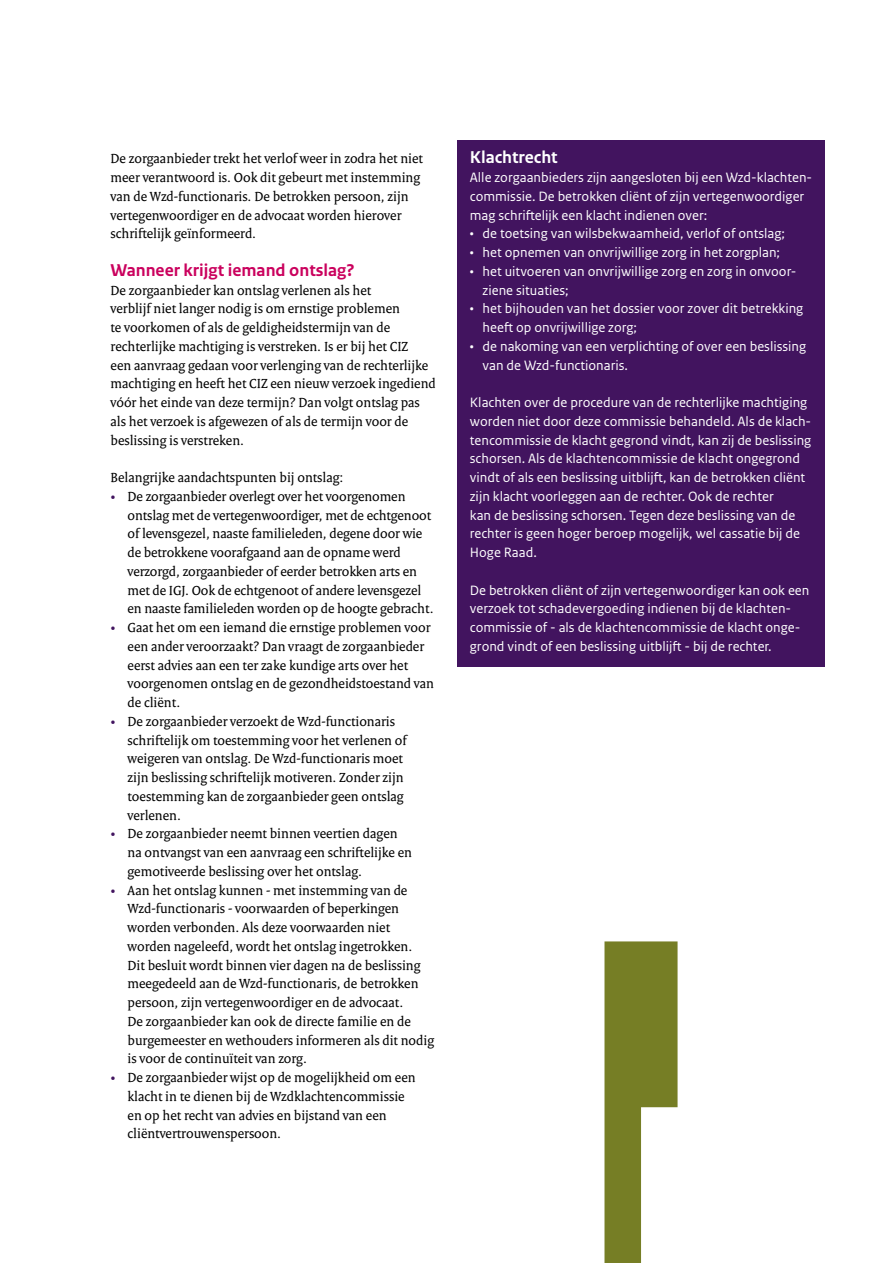
<style>
.page{position:relative;width:893px;height:1263px;background:#fff}
.page>*{position:absolute;margin:0;border:0;box-sizing:border-box;transform-origin:0 0}
.H3_-_Tussenkopje_12p{font:700 18px "Rijksoverheid Sans Text";color:#ca005d}
.H2_paars_gearceerde{font:700 18px "Rijksoverheid Sans Text";color:#fff}
.P_-_Body_Serif_9_5pt{font:14.25px/18.8px "Rijksoverheid Serif";color:#000}
.P_-_body_diap_paars{font:14.25px/18.8px "Rijksoverheid Sans Text";color:#fff}
.s1{color:#42145f}
</style>
<div class="page">
<svg style="left:604px;top:941px;width:74px;height:322px"></svg>
<div style="left:457px;top:140px;width:368px;height:27px;background:#42145f"></div>
<div style="left:457px;top:158px;width:368px;height:77px;background:#42145f"></div>
<div style="left:457px;top:233px;width:368px;height:40px;background:#42145f"></div>
<div style="left:457px;top:252px;width:368px;height:58px;background:#42145f"></div>
<div style="left:457px;top:289px;width:368px;height:59px;background:#42145f"></div>
<div style="left:457px;top:327px;width:368px;height:58px;background:#42145f"></div>
<div style="left:457px;top:383px;width:368px;height:190px;background:#42145f"></div>
<div style="left:457px;top:570px;width:368px;height:96px;background:#42145f"></div>
<h3 class="P_-_Body_Serif_9_5pt" style="left:111px;top:149px;width:314px">De zorgaanbieder trekt het verlof weer in zodra het niet meer verantwoord is. Ook dit gebeurt met instemming van de Wzd-functionaris. De betrokken persoon, zijn vertegenwoordiger en de advocaat worden hierover schriftelijk geïnformeerd.</h3>
<h3 class="H3_-_Tussenkopje_12p" style="left:111px;top:260px;width:246px">Wanneer krijgt iemand ontslag?</h3>
<h3 class="P_-_Body_Serif_9_5pt" style="left:111px;top:281px;width:327px">De zorgaanbieder kan ontslag verlenen als het<br>verblijf niet langer nodig is om ernstige problemen<br>te voorkomen of als de geldigheidstermijn van de rechterlijke machtiging is verstreken. Is er bij het CIZ<br>een aanvraag gedaan voor verlenging van de rechterlijke machtiging en heeft het CIZ een nieuw verzoek ingediend vóór het einde van deze termijn? Dan volgt ontslag pas als het verzoek is afgewezen of als de termijn voor de beslissing is verstreken.</h3>
<h3 class="P_-_Body_Serif_9_5pt" style="left:111px;top:468px;width:234px">Belangrijke aandachtspunten bij ontslag:</h3>
<h3 class="P_-_Body_Serif_9_5pt" style="left:128px;top:487px;width:308px;text-indent:-17px"><span class="s1">•</span> De zorgaanbieder overlegt over het voorgenomen ontslag met de vertegenwoordiger, met de echtgenoot of levensgezel, naaste familieleden, degene door wie de betrokkene voorafgaand aan de opname werd verzorgd, zorgaanbieder of eerder betrokken arts en met de IGJ. Ook de echtgenoot of andere levensgezel en naaste familieleden worden op de hoogte gebracht.</h3>
<h3 class="P_-_Body_Serif_9_5pt" style="left:128px;top:618px;width:308px;text-indent:-17px"><span class="s1">•</span> Gaat het om een iemand die ernstige problemen voor een ander veroorzaakt? Dan vraagt de zorgaanbieder eerst advies aan een ter zake kundige arts over het voorgenomen ontslag en de gezondheidstoestand van de cliënt.</h3>
<h3 class="P_-_Body_Serif_9_5pt" style="left:128px;top:712px;width:281px;text-indent:-17px"><span class="s1">•</span> De zorgaanbieder verzoekt de Wzd-functionaris schriftelijk om toestemming voor het verlenen of weigeren van ontslag. De Wzd-functionaris moet zijn beslissing schriftelijk motiveren. Zonder zijn toestemming kan de zorgaanbieder geen ontslag verlenen.</h3>
<h3 class="P_-_Body_Serif_9_5pt" style="left:128px;top:824px;width:286px;text-indent:-17px"><span class="s1">•</span> De zorgaanbieder neemt binnen veertien dagen na ontvangst van een aanvraag een schriftelijke en gemotiveerde beslissing over het ontslag.</h3>
<h3 class="P_-_Body_Serif_9_5pt" style="left:128px;top:881px;width:308px;text-indent:-17px"><span class="s1">•</span> Aan het ontslag kunnen - met instemming van de Wzd-functionaris - voorwaarden of beperkingen worden verbonden. Als deze voorwaarden niet worden nageleefd, wordt het ontslag ingetrokken.<br>Dit besluit wordt binnen vier dagen na de beslissing meegedeeld aan de Wzd-functionaris, de betrokken persoon, zijn vertegenwoordiger en de advocaat.<br>De zorgaanbieder kan ook de directe familie en de burgemeester en wethouders informeren als dit nodig is voor de continuïteit van zorg.</h3>
<h3 class="P_-_Body_Serif_9_5pt" style="left:128px;top:1068px;width:290px;text-indent:-17px"><span class="s1">•</span> De zorgaanbieder wijst op de mogelijkheid om een klacht in te dienen bij de Wzdklachtencommissie en op het recht van advies en bijstand van een cliëntvertrouwenspersoon.</h3>
<p class="H2_paars_gearceerde" style="left:470px;top:147px;width:89px">Klachtrecht</p>
<p class="P_-_body_diap_paars" style="left:470px;top:168px;width:344px">Alle zorgaanbieders zijn aangesloten bij een Wzd-klachten&shy;commissie. De betrokken cliënt of zijn vertegenwoordiger mag schriftelijk een klacht indienen over:</p>
<p class="P_-_body_diap_paars" style="left:470px;top:225px;width:317px">• de toetsing van wilsbekwaamheid, verlof of ontslag;</p>
<p class="P_-_body_diap_paars" style="left:470px;top:243px;width:312px">• het opnemen van onvrijwillige zorg in het zorgplan;</p>
<p class="P_-_body_diap_paars" style="left:483px;top:262px;width:315px;text-indent:-13px">• het uitvoeren van onvrijwillige zorg en zorg in onvoor&shy;ziene situaties;</p>
<p class="P_-_body_diap_paars" style="left:483px;top:300px;width:322px;text-indent:-13px">• het bijhouden van het dossier voor zover dit betrekking heeft op onvrijwillige zorg;</p>
<p class="P_-_body_diap_paars" style="left:483px;top:337px;width:325px;text-indent:-13px">• de nakoming van een verplichting of over een beslissing van de Wzd-functionaris.</p>
<p class="P_-_body_diap_paars" style="left:470px;top:393px;width:343px">Klachten over de procedure van de rechterlijke machtiging worden niet door deze commissie behandeld. Als de klach&shy;tencommissie de klacht gegrond vindt, kan zij de beslissing schorsen. Als de klachtencommissie de klacht ongegrond vindt of als een beslissing uitblijft, kan de betrokken cliënt zijn klacht voorleggen aan de rechter. Ook de rechter<br>kan de beslissing schorsen. Tegen deze beslissing van de rechter is geen hoger beroep mogelijk, wel cassatie bij de Hoge Raad.</p>
<p class="P_-_body_diap_paars" style="left:470px;top:581px;width:341px">De betrokken cliënt of zijn vertegenwoordiger kan ook een verzoek tot schadevergoeding indienen bij de klachten&shy;commissie of - als de klachtencommissie de klacht onge&shy;grond vindt of een beslissing uitblijft - bij de rechter.</p>
</div>
